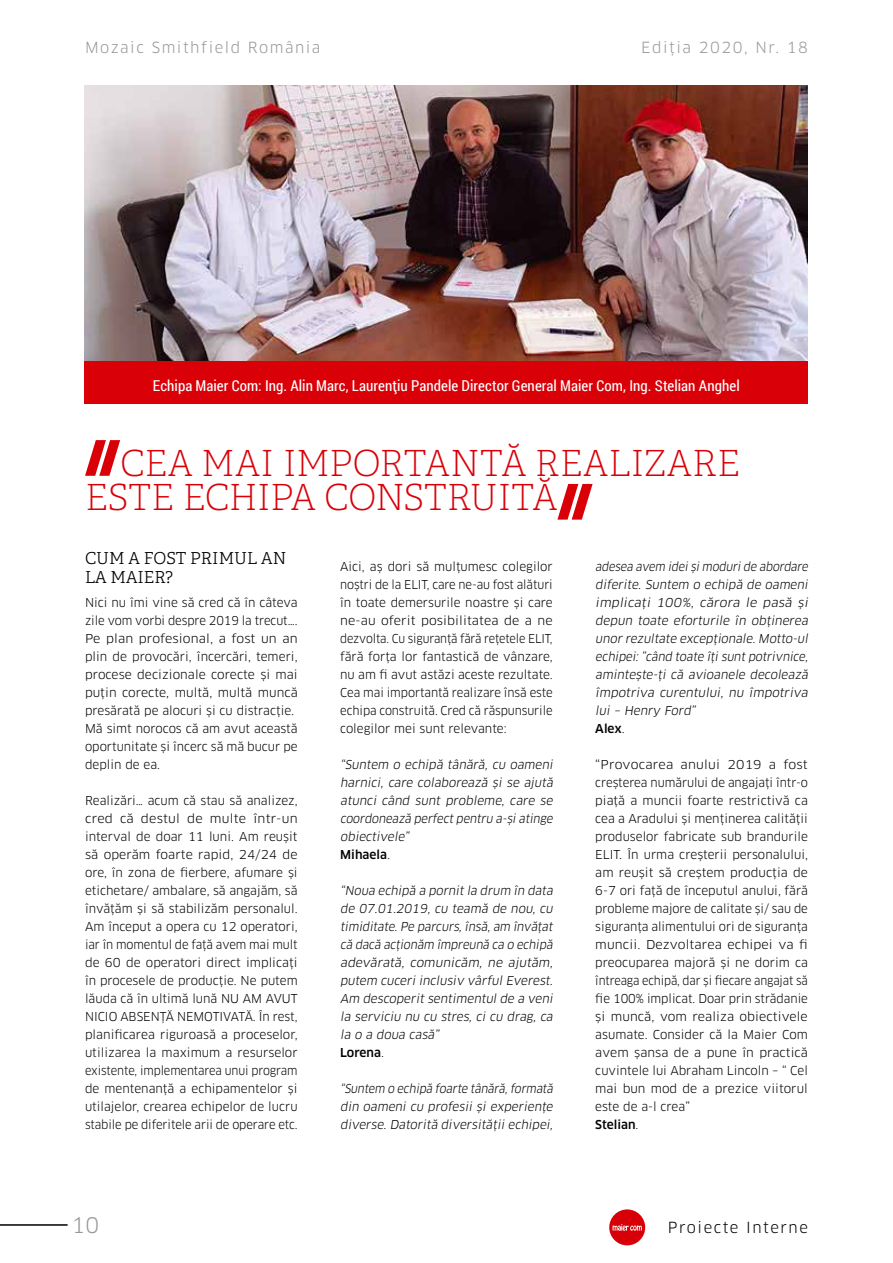
<style>
.page{position:relative;width:893px;height:1263px;background:#fff}
.page>*{position:absolute;margin:0;border:0;box-sizing:border-box;transform-origin:0 0}
.t1{font:36px/34.5px "Adelle PE Th";letter-spacing:-.01em;color:#d90008}
.t2{font:21px "Clan Pro";color:#98989c}
.t3{font:16.5px/19.8px "Adelle PE Lt";color:#000}
.t4{font:15px "Roboto Condensed";letter-spacing:.005em;color:#fff}
.t5{font:15px "Clan Pro";letter-spacing:.1em;color:#98989c}
.t6{font:15px "Clan Pro";letter-spacing:.1em;color:#000}
.t7{font:12px/18px "Clan Pro";color:#000;text-align:justify}
.t8{font:12px/18px "Clan Pro";color:#000;scale:1.07 1}
.t9{font:italic 12px/18px "Clan Pro";color:#000}
.t10{font:italic 12px/18px "Clan Pro";color:#000;text-align:justify;scale:.94 1}
.s1{font-weight:500;font-style:normal}
.s2{font-style:normal}
.s3{font-weight:500}
</style>
<div class="page">
<hr style="left:0;top:1224px;width:68px;height:2px;background:#000">
<img style="left:85px;top:85px;width:723px;height:276px">
<div style="left:85px;top:361px;width:723px;height:43px;background:#d90008"></div>
<div style="left:609px;top:1209px;width:36px;height:36px;background:#d80008;border-radius:50%"></div>
<svg style="left:612px;top:1224px;width:30px;height:7px"></svg>
<svg style="left:85px;top:440px;width:35px;height:36px"></svg>
<svg style="left:557px;top:484px;width:36px;height:36px"></svg>
<p class="t5" style="left:85px;top:39px;width:237px">Mozaic Smithfield România</p>
<p class="t5" style="left:641px;top:39px;width:168px">Ediția 2020, Nr. 18</p>
<p class="t4" style="left:153px;top:375px;width:588px">Echipa Maier Com: Ing. Alin Marc, Laurențiu Pandele Director General Maier Com, Ing. Stelian Anghel</p>
<h1 class="t1" style="left:85px;top:445px;width:657px;text-indent:35px">CEA MAI IMPORTANTĂ REALIZARE<br>ESTE ECHIPA CONSTRUITĂ</h1>
<h3 class="t3" style="left:85px;top:547px;width:203px">CUM A FOST PRIMUL AN<br>LA MAIER?</h3>
<p class="t7" style="left:85px;top:594px;width:214px;text-align:left">Nici nu îmi vine să cred că în câteva zile vom vorbi despre 2019 la trecut….<br>Pe plan profesional, a fost un an plin de provocări, încercări, temeri, procese decizionale corecte și mai puțin corecte, multă, multă muncă presărată pe alocuri și cu distracție.<br>Mă simt norocos că am avut această oportunitate și încerc să mă bucur pe deplin de ea.</p>
<p class="t7" style="left:85px;top:792px;width:214px">Realizări… acum că stau să analizez, cred că destul de multe într-un interval de doar 11 luni. Am reușit să operăm foarte rapid, 24/24 de ore, în zona de fierbere, afumare și etichetare/ ambalare, să angajăm, să învățăm și să stabilizăm personalul.<br>Am început a opera cu 12 operatori, iar în momentul de față avem mai mult de 60 de operatori direct implicați în procesele de producție. Ne putem lăuda că în ultimă lună NU AM AVUT NICIO ABSENȚĂ NEMOTIVATĂ. În rest, planificarea riguroasă a proceselor, utilizarea la maximum a resurselor existente, implementarea unui program de mentenanță a echipamentelor și utilajelor, crearea echipelor de lucru stabile pe diferitele arii de operare etc.</p>
<p class="t7" style="left:340px;top:558px;width:214px">Aici, aș dori să mulțumesc colegilor noștri de la ELIT, care ne-au fost alături în toate demersurile noastre și care ne-au oferit posibilitatea de a ne dezvolta. Cu siguranță fără rețetele ELIT, fără forța lor fantastică de vânzare, nu am fi avut astăzi aceste rezultate.<br>Cea mai importantă realizare însă este echipa construită. Cred că răspunsurile colegilor mei sunt relevante:</p>
<p class="t9" style="left:340px;top:756px;width:216px">“Suntem o echipă tânără, cu oameni harnici, care colaborează și se ajută atunci când sunt probleme, care se coordonează perfect pentru a-șiatinge obiectivele”<br><span class="s1">Mihaela</span><span class="s2">.</span></p>
<p class="t9" style="left:340px;top:882px;width:216px">“Noua echipă a pornit la drum în data de 07.01.2019, cu teamă de nou, cu timiditate.Pe parcurs,însă,am învățat că dacă acționăm împreună ca o echipă adevărată, comunicăm, ne ajutăm, putem cuceri inclusiv vârful Everest.<br>Am descoperit sentimentul de a veni la serviciu nu cu stres, ci cu drag, ca la o a doua casă”<br><span class="s1">Lorena</span><span class="s2">.</span></p>
<p class="t10" style="left:340px;top:1080px;width:230px">“Suntem o echipă foarte tânără,formată din oameni cu profesii și experiențe diverse. Datorită diversității echipei,</p>
<p class="t10" style="left:595px;top:558px;width:230px;text-align:left">adesea avem ideișimoduride abordare diferite. Suntem o echipă de oameni implicați 100%, cărora le pasă și depun toate eforturile în obținerea unor rezultate excepționale. Motto-ul echipei:”când toate îțisunt potrivnice, amintește-ți că avioanele decolează împotriva curentului, nu împotriva lui – Henry Ford”<br><span class="s1">Alex</span><span class="s2">.</span></p>
<p class="t8" style="left:595px;top:756px;width:200px">“Provocarea anului 2019 a fost creșterea numărului de angajați într-o piață a muncii foarte restrictivă ca cea a Aradului și menținerea calității produselor fabricate sub brandurile ELIT. În urma creșterii personalului, am reușit să creștem producția de 6-7 ori față de începutul anului, fără probleme majore de calitate și/ sau de siguranța alimentului ori de siguranța muncii. Dezvoltarea echipei va fi preocuparea majoră și ne dorim ca întreaga echipă, dar și fiecare angajat să fie 100% implicat. Doar prin strădanie și muncă, vom realiza obiectivele asumate. Consider că la Maier Com avem șansa de a pune în practică cuvintele lui Abraham Lincoln – “ Cel mai bun mod de a prezice viitorul este de a-l crea”<br><span class="s3">Stelian</span>.</p>
<h2 class="t2" style="left:72px;top:1213px;width:29px">10</h2>
<p class="t6" style="left:668px;top:1219px;width:142px">Proiecte Interne</p>
</div>
